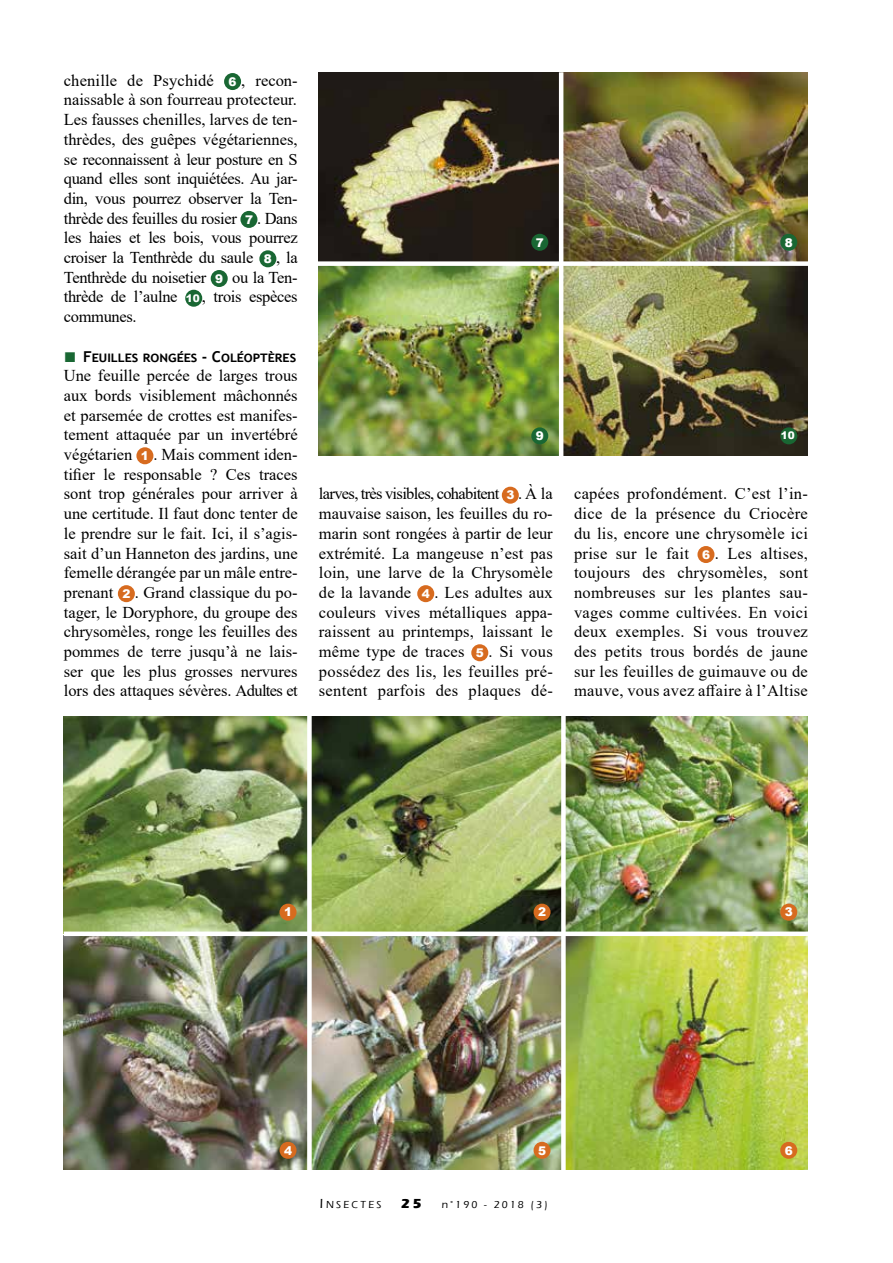
<style>
.page{position:relative;width:893px;height:1263px;background:#fff}
.page>*{position:absolute;margin:0;border:0;box-sizing:border-box;transform-origin:0 0}
.t1{font:16.5px/19.6px "Times New Roman";letter-spacing:.01em;color:#000;text-align:justify}
.t2{font:700 15px "Trebuchet MS";color:#000}
.t3{font:900 12px "Arial";color:#fff}
.t4{font:500 10.5px "Eras ITC";letter-spacing:.2em;color:#000}
.t5{font:900 10.5px "Arial";color:#fff}
.s1{font-family:"Arial";font-weight:900;font-size:12px;color:#fff}
.s2{font-family:"Arial";font-weight:900;font-size:10.5px;color:#fff}
.s3{font-family:"Century Gothic";font-weight:400;font-size:21px;color:#196733}
.s4{font-size:13.5px}
.s5{font-weight:700;font-size:13.5px}
</style>
<div class="page">
<div style="left:224px;top:73px;width:17px;height:17px;background:#196733;border-radius:50%"></div>
<div style="left:240px;top:211px;width:17px;height:17px;background:#196733;border-radius:50%"></div>
<div style="left:259px;top:250px;width:17px;height:17px;background:#196733;border-radius:50%"></div>
<div style="left:211px;top:270px;width:17px;height:17px;background:#196733;border-radius:50%"></div>
<div style="left:185px;top:290px;width:17px;height:17px;background:#196733;border-radius:50%"></div>
<div style="left:136px;top:447px;width:17px;height:17px;background:#d76b1f;border-radius:50%"></div>
<div style="left:118px;top:585px;width:17px;height:17px;background:#d76b1f;border-radius:50%"></div>
<div style="left:502px;top:487px;width:17px;height:17px;background:#d76b1f;border-radius:50%"></div>
<div style="left:417px;top:585px;width:17px;height:17px;background:#d76b1f;border-radius:50%"></div>
<div style="left:471px;top:644px;width:17px;height:17px;background:#d76b1f;border-radius:50%"></div>
<div style="left:697px;top:546px;width:17px;height:17px;background:#d76b1f;border-radius:50%"></div>
<img style="left:319px;top:72px;width:240px;height:189px">
<img style="left:319px;top:266px;width:240px;height:189px">
<img style="left:563px;top:72px;width:245px;height:189px">
<img style="left:563px;top:266px;width:245px;height:189px">
<img style="left:64px;top:717px;width:744px;height:452px">
<div style="left:64px;top:931px;width:750px;height:5px;background:#fff"></div>
<div style="left:307px;top:713px;width:5px;height:460px;background:#fff"></div>
<div style="left:561px;top:714px;width:5px;height:457px;background:#fff"></div>
<div style="left:531px;top:234px;width:17px;height:17px;background:#196733;border-radius:50%"></div>
<div style="left:780px;top:234px;width:17px;height:17px;background:#196733;border-radius:50%"></div>
<div style="left:531px;top:427px;width:17px;height:17px;background:#196733;border-radius:50%"></div>
<div style="left:780px;top:427px;width:17px;height:17px;background:#196733;border-radius:50%"></div>
<div style="left:280px;top:904px;width:17px;height:17px;background:#d76b1f;border-radius:50%"></div>
<div style="left:533px;top:904px;width:18px;height:17px;background:#d76b1f;border-radius:50%"></div>
<div style="left:780px;top:904px;width:17px;height:17px;background:#d76b1f;border-radius:50%"></div>
<div style="left:280px;top:1142px;width:17px;height:17px;background:#d76b1f;border-radius:50%"></div>
<div style="left:533px;top:1142px;width:18px;height:17px;background:#d76b1f;border-radius:50%"></div>
<div style="left:780px;top:1142px;width:17px;height:17px;background:#d76b1f;border-radius:50%"></div>
<p class="t1" style="left:64px;top:70px;width:235px">chenille de Psychidé <span class="s1">6</span> , recon&shy;naissable à son fourreau protecteur.<br>Les fausses chenilles, larves de ten&shy;thrèdes, des guêpes végétariennes, se reconnaissent à leur posture en S quand elles sont inquiétées. Au jar&shy;din, vous pourrez observer la Ten&shy;thrède des feuilles du rosier <span class="s1">7</span> . Dans les haies et les bois, vous pourrez croiser la Tenthrède du saule <span class="s1">8</span> , la Tenthrède du noisetier <span class="s1">9</span> ou la Ten&shy;thrède de l’aulne <span class="s2">10</span> , trois espèces communes.</p>
<p class="t2" style="left:64px;top:347px;width:234px"><span class="s3">■</span> Feuilles rongées - Coléoptères</p>
<p class="t1" style="left:64px;top:365px;width:235px">Une feuille percée de larges trous aux bords visiblement mâchonnés et parsemée de crottes est manifes&shy;tement attaquée par un invertébré végétarien <span class="s1">1</span> . Mais comment iden&shy;tifier le responsable ? Ces traces sont trop générales pour arriver à une certitude. Il faut donc tenter de le prendre sur le fait. Ici, il s’agis&shy;sait d’un Hanneton des jardins, une femelle dérangée par un mâle entre&shy;prenant <span class="s1">2</span> . Grand classique du po&shy;tager, le Doryphore, du groupe des chrysomèles, ronge les feuilles des pommes de terre jusqu’à ne lais&shy;ser que les plus grosses nervures lors des attaques sévères. Adultes et</p>
<p class="t3" style="left:536px;top:234px;width:10px">7</p>
<p class="t3" style="left:785px;top:234px;width:10px">8</p>
<p class="t3" style="left:536px;top:427px;width:10px">9</p>
<p class="t5" style="left:781px;top:428px;width:16px">10</p>
<p class="t1" style="left:319px;top:484px;width:235px">larves, très visibles, cohabitent <span class="s1">3</span> . À la mauvaise saison, les feuilles du ro&shy;marin sont rongées à partir de leur extrémité. La mangeuse n’est pas loin, une larve de la Chrysomèle de la lavande <span class="s1">4</span> . Les adultes aux couleurs vives métalliques appa&shy;raissent au printemps, laissant le même type de traces <span class="s1">5</span> . Si vous possédez des lis, les feuilles pré&shy;sentent parfois des plaques dé-</p>
<p class="t1" style="left:574px;top:484px;width:235px">capées profondément. C’est l’in&shy;dice de la présence du Criocère du lis, encore une chrysomèle ici prise sur le fait <span class="s1">6</span> . Les altises, toujours des chrysomèles, sont nombreuses sur les plantes sau&shy;vages comme cultivées. En voici deux exemples. Si vous trouvez des petits trous bordés de jaune sur les feuilles de guimauve ou de mauve, vous avez affaire à l’Altise</p>
<p class="t3" style="left:284px;top:903px;width:10px">1</p>
<p class="t3" style="left:538px;top:903px;width:10px">2</p>
<p class="t3" style="left:785px;top:903px;width:10px">3</p>
<p class="t3" style="left:284px;top:1141px;width:10px">4</p>
<p class="t3" style="left:538px;top:1141px;width:10px">5</p>
<p class="t3" style="left:785px;top:1141px;width:10px">6</p>
<p class="t4" style="left:320px;top:1199px;width:229px"><span class="s4">I</span>NSECTES <span class="s5">25</span> n°190 - 2018 (3)</p>
</div>
